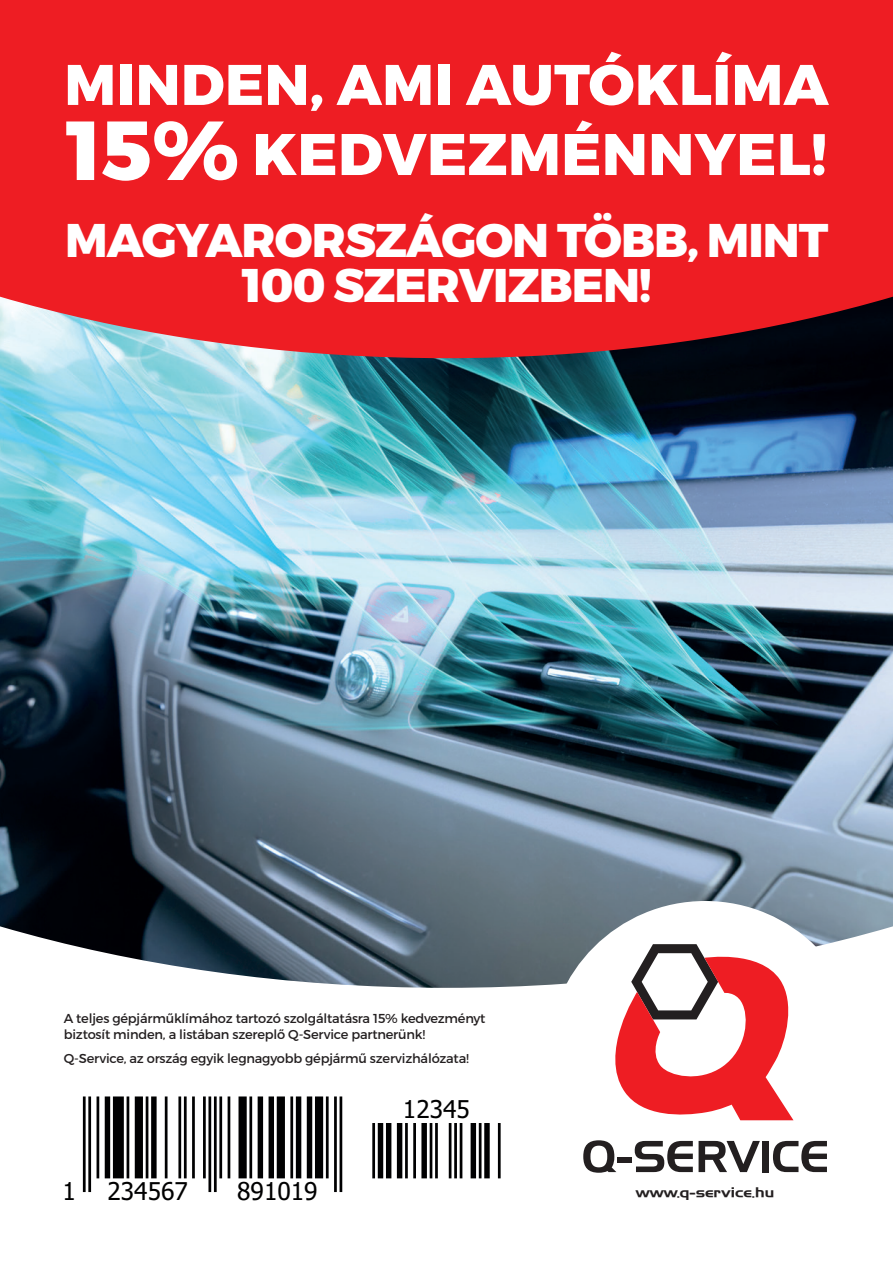
<style>
.page{position:relative;width:893px;height:1263px;background:#fff}
.page>*{position:absolute;margin:0;border:0;box-sizing:border-box;transform-origin:0 0}
.t1{font:800 58.5px "Montserrat";letter-spacing:.01em;color:#fff}
.t2{font:800 57.15px "Montserrat";letter-spacing:.01em;color:#fff}
.t3{font:800 47.25px/45.6px "Montserrat";letter-spacing:-.02em;color:#fff;text-align:center}
.t4{font:24.6px "Tahoma";color:#000001}
.t5{font:15.9px "Toyota MR2";color:#231f20}
.t6{font:13.05px/15.9px "Montserrat";letter-spacing:-.015em;color:#231f20}
.s1{font-size:83.55px}
</style>
<div class="page">
<img style="left:0;top:358px;width:893px;height:630px">
<div style="left:548px;top:901px;width:314px;height:315px;background:#fff;border-radius:50%"></div>
<svg style="left:615px;top:944px;width:179px;height:176px"></svg>
<svg style="left:583px;top:1140px;width:33px;height:33px"></svg>
<div style="left:617px;top:1158px;width:15px;height:5px;background:#231f20"></div>
<svg style="left:635px;top:1141px;width:58px;height:31px"></svg>
<svg style="left:699px;top:1141px;width:61px;height:31px"></svg>
<div style="left:762px;top:1141px;width:6px;height:31px;background:#231f20"></div>
<svg style="left:773px;top:1141px;width:54px;height:31px"></svg>
<div style="left:0;top:0;width:893px;height:358px;background:#ee1d23"></div>
<hr style="left:83px;top:1096px;width:3px;height:96px;background:#000001">
<hr style="left:88px;top:1096px;width:3px;height:96px;background:#000001">
<hr style="left:97px;top:1096px;width:2px;height:82px;background:#000001">
<div style="left:105px;top:1096px;width:5px;height:82px;background:#000001"></div>
<div style="left:113px;top:1096px;width:11px;height:82px;background:#000001"></div>
<hr style="left:127px;top:1096px;width:2px;height:82px;background:#000001">
<div style="left:135px;top:1096px;width:8px;height:82px;background:#000001"></div>
<hr style="left:146px;top:1096px;width:2px;height:82px;background:#000001">
<div style="left:151px;top:1096px;width:6px;height:82px;background:#000001"></div>
<hr style="left:165px;top:1096px;width:3px;height:82px;background:#000001">
<hr style="left:178px;top:1096px;width:3px;height:82px;background:#000001">
<hr style="left:184px;top:1096px;width:3px;height:82px;background:#000001">
<hr style="left:192px;top:1096px;width:3px;height:82px;background:#000001">
<hr style="left:203px;top:1096px;width:3px;height:82px;background:#000001">
<hr style="left:208px;top:1096px;width:3px;height:96px;background:#000001">
<hr style="left:214px;top:1096px;width:3px;height:96px;background:#000001">
<hr style="left:219px;top:1096px;width:3px;height:82px;background:#000001">
<hr style="left:228px;top:1096px;width:2px;height:82px;background:#000001">
<div style="left:239px;top:1096px;width:8px;height:82px;background:#000001"></div>
<hr style="left:249px;top:1096px;width:3px;height:82px;background:#000001">
<div style="left:258px;top:1096px;width:5px;height:82px;background:#000001"></div>
<div style="left:269px;top:1096px;width:5px;height:82px;background:#000001"></div>
<div style="left:277px;top:1096px;width:8px;height:82px;background:#000001"></div>
<hr style="left:290px;top:1096px;width:3px;height:82px;background:#000001">
<div style="left:296px;top:1096px;width:5px;height:82px;background:#000001"></div>
<div style="left:307px;top:1096px;width:5px;height:82px;background:#000001"></div>
<div style="left:315px;top:1096px;width:8px;height:82px;background:#000001"></div>
<hr style="left:326px;top:1096px;width:3px;height:82px;background:#000001">
<hr style="left:334px;top:1096px;width:3px;height:96px;background:#000001">
<hr style="left:340px;top:1096px;width:2px;height:96px;background:#000001">
<hr style="left:372px;top:1123px;width:3px;height:55px;background:#000001">
<div style="left:378px;top:1123px;width:5px;height:55px;background:#000001"></div>
<div style="left:386px;top:1123px;width:5px;height:55px;background:#000001"></div>
<div style="left:397px;top:1123px;width:5px;height:55px;background:#000001"></div>
<hr style="left:405px;top:1123px;width:3px;height:55px;background:#000001">
<hr style="left:413px;top:1123px;width:3px;height:55px;background:#000001">
<div style="left:421px;top:1123px;width:6px;height:55px;background:#000001"></div>
<hr style="left:430px;top:1123px;width:2px;height:55px;background:#000001">
<hr style="left:435px;top:1123px;width:3px;height:55px;background:#000001">
<hr style="left:449px;top:1123px;width:2px;height:55px;background:#000001">
<hr style="left:454px;top:1123px;width:3px;height:55px;background:#000001">
<hr style="left:460px;top:1123px;width:2px;height:55px;background:#000001">
<div style="left:471px;top:1123px;width:5px;height:55px;background:#000001"></div>
<hr style="left:479px;top:1123px;width:2px;height:55px;background:#000001">
<div style="left:484px;top:1123px;width:6px;height:55px;background:#000001"></div>
<hr style="left:498px;top:1123px;width:3px;height:55px;background:#000001">
<p class="t2" style="left:64px;top:49px;width:766px">MINDEN, AMI AUTÓKLÍMA</p>
<p class="t1" style="left:66px;top:118px;width:763px"><span class="s1">15%</span> KEDVEZMÉNNYEL!</p>
<p class="t3" style="left:65px;top:218px;width:765px">MAGYARORSZÁGON TÖBB, MINT<br>100 SZERVIZBEN!</p>
<p class="t6" style="left:64px;top:1010px;width:423px">A teljes gépjárműklímához tartozó szolgáltatásra 15% kedvezményt biztosít minden, a listában szereplő Q-Service partnerünk!</p>
<p class="t6" style="left:64px;top:1050px;width:406px">Q-Service, az ország egyik legnagyobb gépjármű szervizhálózata!</p>
<p class="t4" style="left:63px;top:1174px;width:15px">1</p>
<p class="t4" style="left:107px;top:1174px;width:82px">234567</p>
<p class="t4" style="left:237px;top:1174px;width:82px">891019</p>
<p class="t4" style="left:403px;top:1092px;width:69px">12345</p>
<p class="t5" style="left:636px;top:1183px;width:140px">www.q-service.hu</p>
</div>
